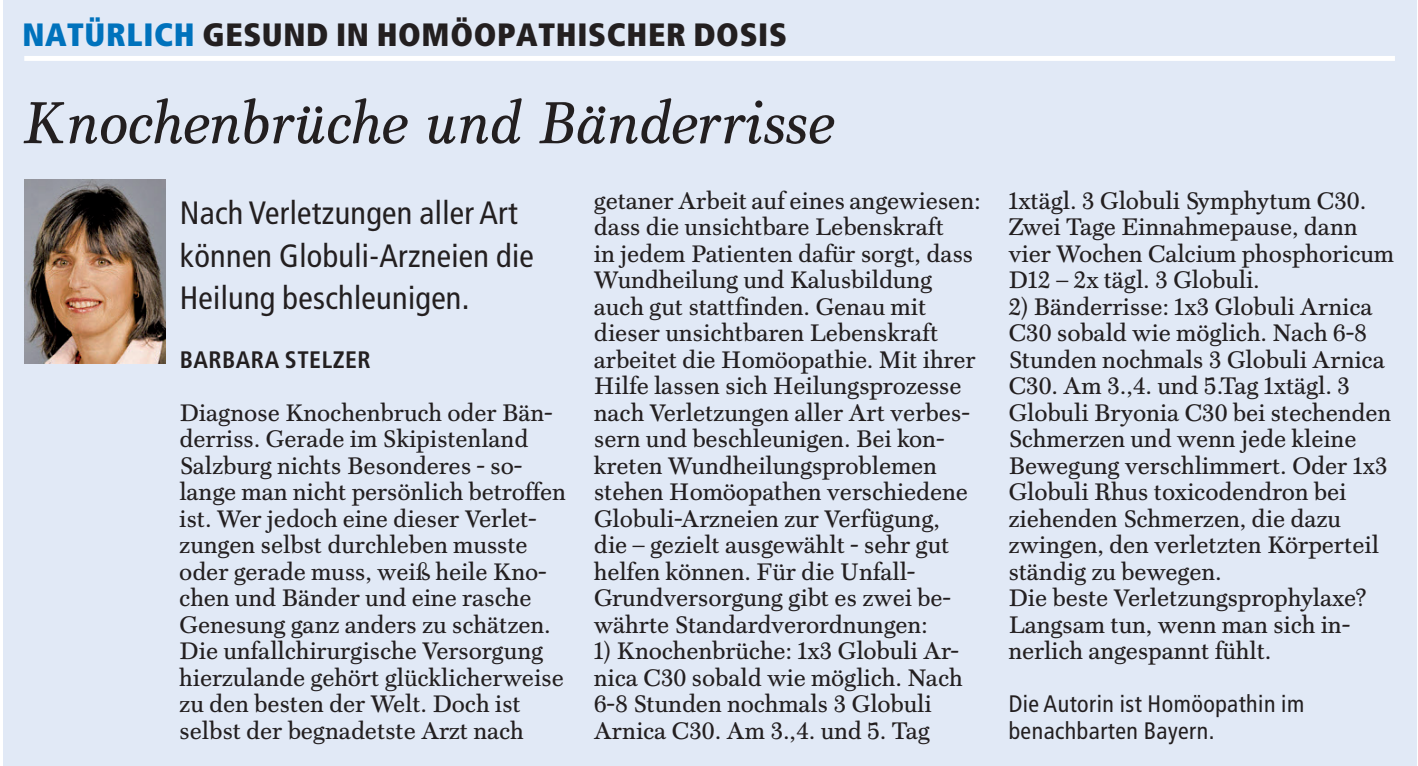
<style>
.page{position:relative;width:1418px;height:766px;background:#fff}
.page>*{position:absolute;margin:0;border:0;box-sizing:border-box;transform-origin:0 0}
.t1{font:italic 59.5px "Scotch FB Text";color:#231f20}
.t2{font:condensed 32.25px/42.2px "Frutiger LT";letter-spacing:.01em;color:#231f20}
.t3{font:900 condensed 32.25px "Frutiger LT";letter-spacing:.02em;color:#231f20}
.t4{font:24px/26.5px "Scotch FB Text";letter-spacing:.02em;color:#231f20}
.t5{font:condensed 23.75px/26.5px "Frutiger LT";letter-spacing:.02em;color:#231f20}
.t6{font:700 condensed 23.75px "Frutiger LT";letter-spacing:.02em;color:#231f20}
.s1{color:#0072bc}
</style>
<div class="page">
<div style="left:3px;top:0;width:1412px;height:765px;background:#e1e9f6"></div>
<div style="left:24px;top:56px;width:1370px;height:5px;background:#fff"></div>
<img style="left:24px;top:179px;width:142px;height:184px">
<h2 class="t3" style="left:22px;top:15px;width:766px"><span class="s1">NATÜRLICH</span> GESUND IN HOMÖOPATHISCHER DOSIS</h2>
<h1 class="t1" style="left:24px;top:89px;width:811px">Knochenbrüche und Bänderrisse</h1>
<h2 class="t2" style="left:180px;top:192px;width:356px">Nach Verletzungen aller Art können Globuli-Arzneien die<br>Heilung beschleunigen.</h2>
<p class="t6" style="left:180px;top:345px;width:193px">BARBARA STELZER</p>
<p class="t4" style="left:180px;top:400px;width:388px">Diagnose Knochenbruch oder Bän&shy;derriss. Gerade im Skipistenland Salzburg nichts Besonderes - so&shy;lange man nicht persönlich betroffen ist. Wer jedoch eine dieser Verlet&shy;zungen selbst durchleben musste oder gerade muss, weiß heile Kno&shy;chen und Bänder und eine rasche Genesung ganz anders zu schätzen.<br>Die unfallchirurgische Versorgung hierzulande gehört glücklicherweise zu den besten der Welt. Doch ist selbst der begnadetste Arzt nach</p>
<p class="t4" style="left:594px;top:188px;width:388px">getaner Arbeit auf eines angewiesen: dass die unsichtbare Lebenskraft<br>in jedem Patienten dafür sorgt, dass Wundheilung und Kalusbildung auch gut stattfinden. Genau mit dieser unsichtbaren Lebenskraft arbeitet die Homöopathie. Mit ihrer Hilfe lassen sich Heilungsprozesse nach Verletzungen aller Art verbes&shy;sern und beschleunigen. Bei kon&shy;kreten Wundheilungsproblemen stehen Homöopathen verschiedene Globuli-Arzneien zur Verfügung,<br>die – gezielt ausgewählt - sehr gut helfen können. Für die Unfall-Grundversorgung gibt es zwei be&shy;währte Standardverordnungen:</p>
<p class="t4" style="left:594px;top:638px;width:370px">1) Knochenbrüche: 1x3 Globuli Ar&shy;nica C30 sobald wie möglich. Nach<br>6-8 Stunden nochmals 3 Globuli<br>Arnica C30. Am 3.,4. und 5. Tag</p>
<p class="t4" style="left:1008px;top:188px;width:387px">1xtägl. 3 Globuli Symphytum C30.<br>Zwei Tage Einnahmepause, dann vier Wochen Calcium phosphoricum<br>D12 – 2x tägl. 3 Globuli.</p>
<p class="t4" style="left:1008px;top:294px;width:384px">2) Bänderrisse: 1x3 Globuli Arnica<br>C30 sobald wie möglich. Nach 6-8<br>Stunden nochmals 3 Globuli Arnica<br>C30. Am 3.,4. und 5.Tag 1xtägl. 3<br>Globuli Bryonia C30 bei stechenden<br>Schmerzen und wenn jede kleine<br>Bewegung verschlimmert. Oder 1x3<br>Globuli Rhus toxicodendron bei ziehenden Schmerzen, die dazu zwingen, den verletzten Körperteil ständig zu bewegen.<br>Die beste Verletzungsprophylaxe?<br>Langsam tun, wenn man sich in&shy;nerlich angespannt fühlt.</p>
<p class="t5" style="left:1008px;top:690px;width:297px">Die Autorin ist Homöopathin im benachbarten Bayern.</p>
</div>
